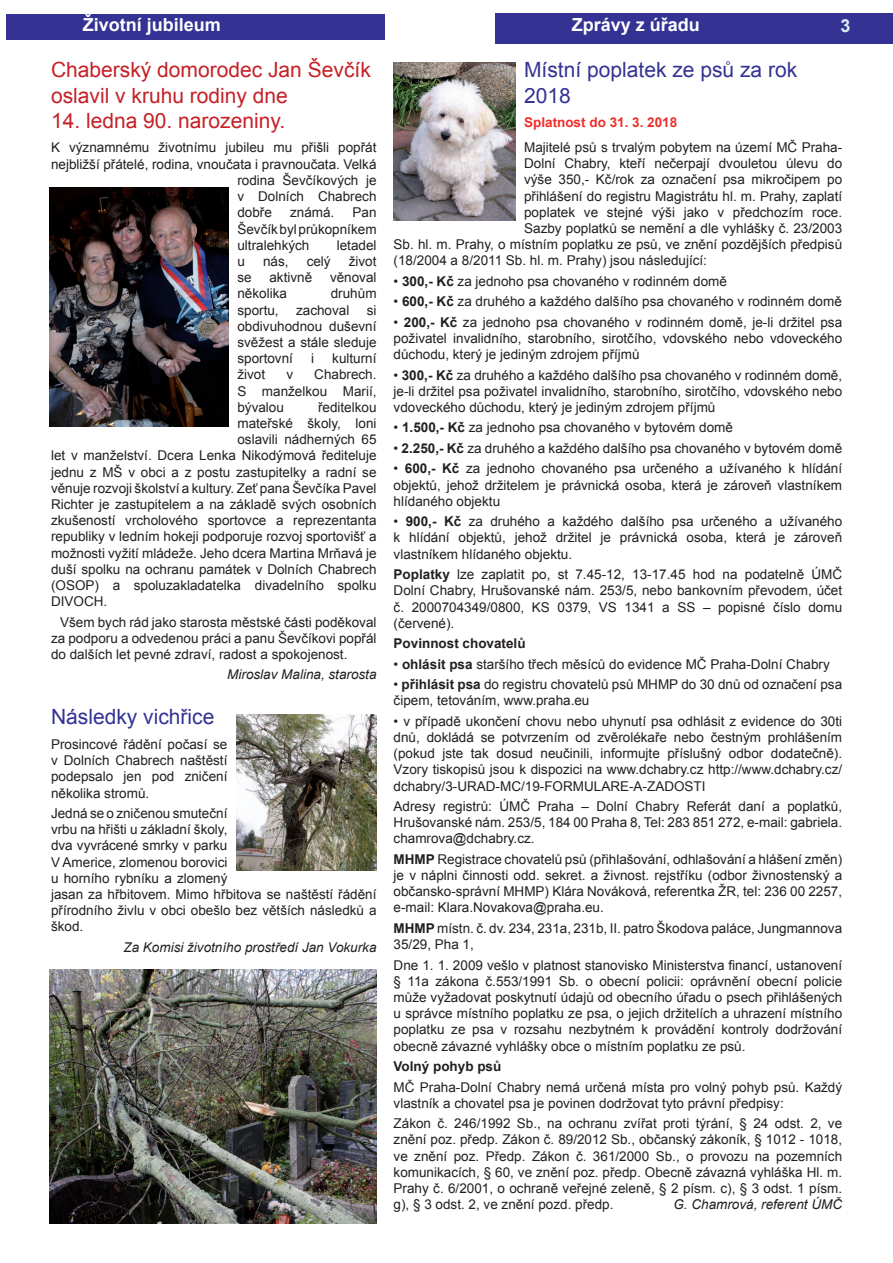
<style>
.page{position:relative;width:893px;height:1263px;background:#fff}
.page>*{position:absolute;margin:0;border:0;box-sizing:border-box;transform-origin:0 0}
.t1{font:21px/25.2px "Arial";color:#c52127}
.t2{font:21px/25.2px "Arial";color:#343293}
.t3{font:700 18px "Arial";color:#fff}
.t4{font:700 18px "Arial";color:#d5eef5}
.t5{font:13.5px/16.2px "Arial";color:#231f20;text-align:justify}
.t6{font:italic 13.5px "Arial";color:#231f20}
.t7{font:700 13.5px "Arial";color:#231f20}
.t8{font:700 13.5px "Arial";color:#ee2f2a}
.s1{font-weight:700}
</style>
<div class="page">
<div style="left:495px;top:14px;width:398px;height:30px;background:#343293"></div>
<img style="left:50px;top:187px;width:179px;height:240px">
<img style="left:50px;top:970px;width:326px;height:253px">
<img style="left:236px;top:715px;width:141px;height:155px">
<div style="left:6px;top:14px;width:379px;height:26px;background:#343293"></div>
<img style="left:394px;top:62px;width:122px;height:159px">
<h2 class="t3" style="left:83px;top:13px;width:140px">Životní jubileum</h2>
<h2 class="t4" style="left:840px;top:14px;width:12px">3</h2>
<h2 class="t3" style="left:572px;top:13px;width:130px">Zprávy z úřadu</h2>
<h1 class="t1" style="left:51px;top:58px;width:321px">Chaberský domorodec Jan Ševčík oslavil v kruhu rodiny dne</h1>
<h1 class="t1" style="left:51px;top:108px;width:236px">14. ledna 90. narozeniny.</h1>
<p class="t5" style="left:51px;top:140px;width:327px">K významnému životnímu jubileu mu přišli popřát</p>
<p class="t5" style="left:51px;top:156px;width:327px">nejbližší přátelé, rodina, vnoučata i pravnoučata. Velká</p>
<p class="t5" style="left:237px;top:172px;width:141px">rodina Ševčíkových je</p>
<p class="t5" style="left:237px;top:188px;width:141px">v Dolních Chabrech</p>
<p class="t5" style="left:237px;top:205px;width:36px">dobře</p>
<p class="t5" style="left:290px;top:205px;width:46px">známá.</p>
<p class="t5" style="left:237px;top:205px;width:141px;text-indent:115px">Pan Ševčík byl průkopníkem ultralehkých</p>
<p class="t5" style="left:337px;top:237px;width:41px">letadel</p>
<p class="t5" style="left:237px;top:253px;width:9px">u</p>
<p class="t5" style="left:263px;top:253px;width:27px">nás,</p>
<p class="t5" style="left:307px;top:253px;width:26px">celý</p>
<p class="t5" style="left:349px;top:253px;width:29px">život</p>
<p class="t5" style="left:237px;top:269px;width:16px">se</p>
<p class="t5" style="left:269px;top:269px;width:44px">aktivně</p>
<p class="t5" style="left:330px;top:269px;width:48px">věnoval</p>
<p class="t5" style="left:237px;top:286px;width:51px">několika</p>
<p class="t5" style="left:331px;top:286px;width:47px">druhům</p>
<p class="t5" style="left:237px;top:302px;width:43px">sportu,</p>
<p class="t5" style="left:296px;top:302px;width:55px">zachoval</p>
<p class="t5" style="left:237px;top:302px;width:141px;text-indent:129px">si obdivuhodnou duševní svěžest a stále sleduje sportovní</p>
<p class="t5" style="left:311px;top:350px;width:4px">i</p>
<p class="t5" style="left:332px;top:350px;width:46px">kulturní</p>
<p class="t5" style="left:237px;top:367px;width:141px;text-indent:77px">Chabrech.<br>S manželkou Marií, bývalou</p>
<p class="t5" style="left:237px;top:367px;width:29px">život</p>
<p class="t5" style="left:286px;top:367px;width:8px">v</p>
<p class="t5" style="left:318px;top:399px;width:60px">ředitelkou</p>
<p class="t5" style="left:237px;top:415px;width:141px">mateřské školy, loni</p>
<p class="t5" style="left:237px;top:431px;width:141px">oslavili nádherných 65</p>
<p class="t5" style="left:51px;top:448px;width:327px">let v manželství. Dcera Lenka Nikodýmová řediteluje</p>
<p class="t5" style="left:51px;top:464px;width:327px">jednu z MŠ v obci a z postu zastupitelky a radní se</p>
<p class="t5" style="left:51px;top:480px;width:327px">věnuje rozvoji školství a kultury. Zeť pana Ševčíka Pavel</p>
<p class="t5" style="left:51px;top:496px;width:327px">Richter je zastupitelem a na základě svých osobních</p>
<p class="t5" style="left:51px;top:512px;width:327px">zkušeností vrcholového sportovce a reprezentanta</p>
<p class="t5" style="left:51px;top:529px;width:327px">republiky v ledním hokeji podporuje rozvoj sportovišť a</p>
<p class="t5" style="left:51px;top:545px;width:327px">možnosti vyžití mládeže. Jeho dcera Martina Mrňavá je</p>
<p class="t5" style="left:51px;top:561px;width:327px">duší spolku na ochranu památek v Dolních Chabrech</p>
<p class="t5" style="left:51px;top:577px;width:327px">(OSOP) a spoluzakladatelka divadelního spolku</p>
<p class="t5" style="left:51px;top:593px;width:58px">DIVOCH.</p>
<p class="t5" style="left:51px;top:614px;width:327px;text-indent:9px">Všem bych rád jako starosta městské části poděkoval za podporu a odvedenou práci a panu Ševčíkovi popřál do dalších let pevné zdraví, radost a spokojenost.</p>
<p class="t6" style="left:227px;top:666px;width:151px">Miroslav Malina, starosta</p>
<h1 class="t2" style="left:51px;top:704px;width:165px">Následky vichřice</h1>
<p class="t5" style="left:51px;top:736px;width:178px">Prosincové řádění počasí se v Dolních Chabrech naštěstí podepsalo jen pod zničení několika stromů.</p>
<p class="t5" style="left:51px;top:805px;width:327px;text-align:left">Jedná se o zničenou smuteční<br>vrbu na hřišti u základní školy,<br>dva vyvrácené smrky v parku<br>V Americe, zlomenou borovici<br>u horního rybníku a zlomený<br>jasan za hřbitovem. Mimo hřbitova se naštěstí řádění přírodního živlu v obci obešlo bez větších následků a škod.</p>
<p class="t6" style="left:123px;top:938px;width:255px">Za Komisi životního prostředí Jan Vokurka</p>
<h1 class="t2" style="left:524px;top:58px;width:275px">Místní poplatek ze psů za rok<br>2018</h1>
<p class="t8" style="left:524px;top:114px;width:155px">Splatnost do 31. 3. 2018</p>
<p class="t5" style="left:524px;top:139px;width:320px">Majitelé psů s trvalým pobytem na území MČ Praha-</p>
<p class="t5" style="left:524px;top:155px;width:320px">Dolní Chabry, kteří nečerpají dvouletou úlevu do</p>
<p class="t5" style="left:524px;top:172px;width:320px">výše 350,- Kč/rok za označení psa mikročipem po</p>
<p class="t5" style="left:524px;top:188px;width:320px">přihlášení do registru Magistrátu hl. m. Prahy, zaplatí</p>
<p class="t5" style="left:524px;top:204px;width:320px">poplatek ve stejné výši jako v předchozím roce.</p>
<p class="t5" style="left:524px;top:220px;width:320px">Sazby poplatků se nemění a dle vyhlášky č. 23/2003</p>
<p class="t5" style="left:394px;top:236px;width:450px">Sb. hl. m. Prahy, o místním poplatku ze psů, ve znění pozdějších předpisů</p>
<p class="t5" style="left:394px;top:253px;width:315px">(18/2004 a 8/2011 Sb. hl. m. Prahy) jsou následující:</p>
<p class="t5" style="left:394px;top:273px;width:335px">• <span class="s1">300,- Kč</span> za jednoho psa chovaného v rodinném domě</p>
<p class="t5" style="left:394px;top:294px;width:450px">• <span class="s1">600,- Kč</span> za druhého a každého dalšího psa chovaného v rodinném domě</p>
<p class="t5" style="left:394px;top:314px;width:450px">• <span class="s1">200,- Kč</span> za jednoho psa chovaného v rodinném domě, je-li držitel psa poživatel invalidního, starobního, sirotčího, vdovského nebo vdoveckého důchodu, který je jediným zdrojem příjmů</p>
<p class="t5" style="left:394px;top:367px;width:450px">• <span class="s1">300,- Kč</span> za druhého a každého dalšího psa chovaného v rodinném domě, je-li držitel psa poživatel invalidního, starobního, sirotčího, vdovského nebo vdoveckého důchodu, který je jediným zdrojem příjmů</p>
<p class="t5" style="left:394px;top:420px;width:341px">• <span class="s1">1.500,- Kč</span> za jednoho psa chovaného v bytovém domě</p>
<p class="t5" style="left:394px;top:440px;width:450px">• <span class="s1">2.250,- Kč</span> za druhého a každého dalšího psa chovaného v bytovém domě</p>
<p class="t5" style="left:394px;top:461px;width:450px">• <span class="s1">600,- Kč</span> za jednoho chovaného psa určeného a užívaného k hlídání objektů, jehož držitelem je právnická osoba, která je zároveň vlastníkem hlídaného objektu</p>
<p class="t5" style="left:394px;top:513px;width:450px">• <span class="s1">900,- Kč</span> za druhého a každého dalšího psa určeného a užívaného k hlídání objektů, jehož držitel je právnická osoba, která je zároveň vlastníkem hlídaného objektu.</p>
<p class="t5" style="left:394px;top:566px;width:450px"><span class="s1">Poplatky</span> lze zaplatit po, st 7.45-12, 13-17.45 hod na podatelně ÚMČ Dolní Chabry, Hrušovanské nám. 253/5, nebo bankovním převodem, účet č. 2000704349/0800, KS 0379, VS 1341 a SS – popisné číslo domu (červené).</p>
<p class="t7" style="left:394px;top:634px;width:134px">Povinnost chovatelů</p>
<p class="t5" style="left:394px;top:656px;width:438px">• <span class="s1">ohlásit psa</span> staršího třech měsíců do evidence MČ Praha-Dolní Chabry</p>
<p class="t5" style="left:394px;top:676px;width:450px">• <span class="s1">přihlásit psa</span> do registru chovatelů psů MHMP do 30 dnů od označení psa čipem, tetováním, www.praha.eu</p>
<p class="t5" style="left:394px;top:713px;width:450px">• v případě ukončení chovu nebo uhynutí psa odhlásit z evidence do 30ti dnů, dokládá se potvrzením od zvěrolékaře nebo čestným prohlášením (pokud jste tak dosud neučinili, informujte příslušný odbor dodatečně).<br>Vzory tiskopisů jsou k dispozici na www.dchabry.cz http://www.dchabry.cz/ dchabry/3-URAD-MC/19-FORMULARE-A-ZADOSTI</p>
<p class="t5" style="left:394px;top:798px;width:450px">Adresy registrů: ÚMČ Praha – Dolní Chabry Referát daní a poplatků, Hrušovanské nám. 253/5, 184 00 Praha 8, Tel: 283 851 272, e-mail: gabriela. chamrova@dchabry.cz.</p>
<p class="t5" style="left:394px;top:851px;width:450px"><span class="s1">MHMP</span> Registrace chovatelů psů (přihlašování, odhlašování a hlášení změn) je v náplni činnosti odd. sekret. a živnost. rejstříku (odbor živnostenský a občansko-správní MHMP) Klára Nováková, referentka ŽR, tel: 236 00 2257, e-mail: Klara.Novakova@praha.eu.</p>
<p class="t5" style="left:394px;top:920px;width:450px"><span class="s1">MHMP</span> místn. č. dv. 234, 231a, 231b, II. patro Škodova paláce, Jungmannova<br>35/29, Pha 1,</p>
<p class="t5" style="left:394px;top:957px;width:450px">Dne 1. 1. 2009 vešlo v platnost stanovisko Ministerstva financí, ustanovení § 11a zákona č.553/1991 Sb. o obecní policii: oprávnění obecní policie může vyžadovat poskytnutí údajů od obecního úřadu o psech přihlášených u správce místního poplatku ze psa, o jejich držitelích a uhrazení místního poplatku ze psa v rozsahu nezbytném k provádění kontroly dodržování obecně závazné vyhlášky obce o místním poplatku ze psů.</p>
<p class="t7" style="left:394px;top:1057px;width:109px">Volný pohyb psů</p>
<p class="t5" style="left:394px;top:1079px;width:450px">MČ Praha-Dolní Chabry nemá určená místa pro volný pohyb psů. Každý vlastník a chovatel psa je povinen dodržovat tyto právní předpisy:</p>
<p class="t5" style="left:394px;top:1115px;width:450px">Zákon č. 246/1992 Sb., na ochranu zvířat proti týrání, § 24 odst. 2, ve znění poz. předp. Zákon č. 89/2012 Sb., občanský zákoník, § 1012 - 1018, ve znění poz. Předp. Zákon č. 361/2000 Sb., o provozu na pozemních komunikacích, § 60, ve znění poz. předp. Obecně závazná vyhláška Hl. m.<br>Prahy č. 6/2001, o ochraně veřejné zeleně, § 2 písm. c), § 3 odst. 1 písm. g), § 3 odst. 2, ve znění pozd. předp.</p>
<p class="t6" style="left:673px;top:1196px;width:170px">G. Chamrová, referent ÚMČ</p>
</div>
